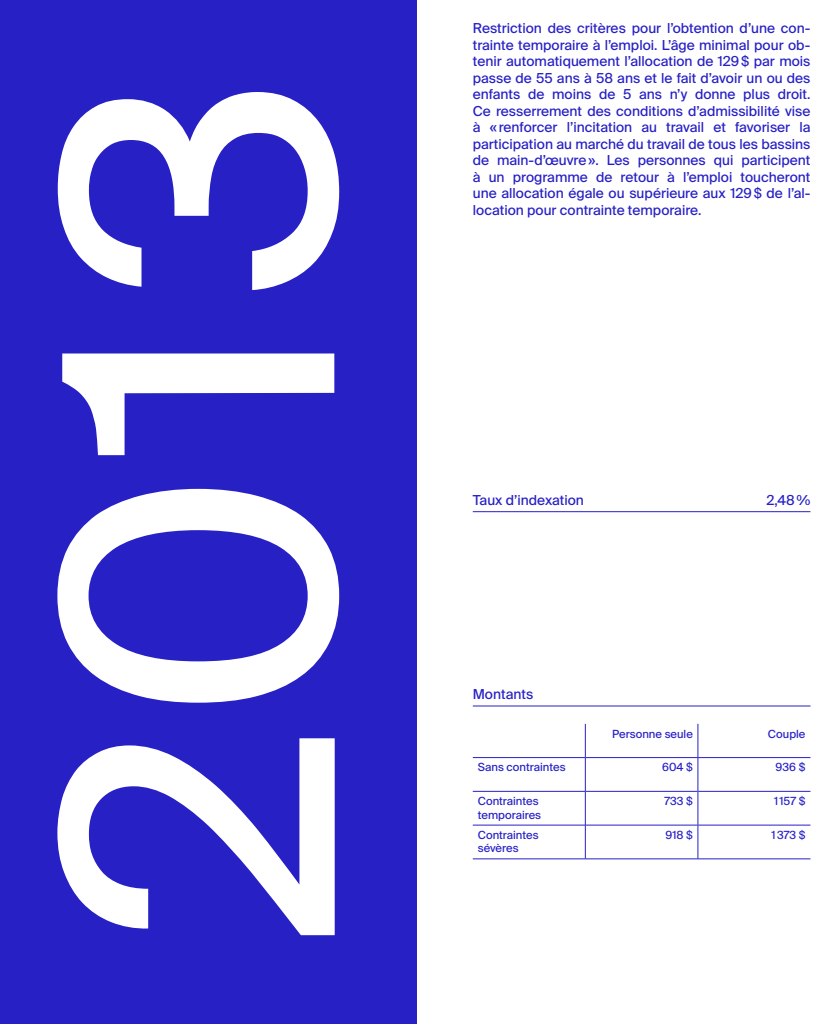
<style>
.page{position:relative;width:833px;height:1024px;background:#fff}
.page>*{position:absolute;margin:0;border:0;box-sizing:border-box;transform-origin:0 0}
.t1{font:375px "Suisse Intl";color:#fff}
.t2{font:13.75px/16.5px "Suisse Intl";color:#2720c5;text-align:justify}
.t3{font:11.25px/13.5px "Suisse Intl";color:#2720c5}
</style>
<div class="page">
<div style="left:0;top:0;width:416px;height:1024px;background:#2720c5"></div>
<hr style="left:472px;top:511px;width:338px;height:1px;background:#2720c5">
<hr style="left:472px;top:706px;width:338px;height:1px;background:#2720c5">
<hr style="left:472px;top:791px;width:113px;height:1px;background:#2720c5">
<hr style="left:585px;top:791px;width:112px;height:1px;background:#2720c5">
<hr style="left:698px;top:791px;width:112px;height:1px;background:#2720c5">
<hr style="left:472px;top:825px;width:113px;height:1px;background:#2720c5">
<hr style="left:585px;top:825px;width:112px;height:1px;background:#2720c5">
<hr style="left:698px;top:825px;width:112px;height:1px;background:#2720c5">
<hr style="left:472px;top:858px;width:113px;height:1px;background:#2720c5">
<hr style="left:585px;top:858px;width:113px;height:1px;background:#2720c5">
<hr style="left:698px;top:858px;width:112px;height:1px;background:#2720c5">
<hr style="left:585px;top:724px;width:1px;height:33px;background:#2720c5">
<hr style="left:697px;top:724px;width:1px;height:33px;background:#2720c5">
<hr style="left:585px;top:758px;width:1px;height:33px;background:#2720c5">
<hr style="left:697px;top:758px;width:1px;height:33px;background:#2720c5">
<hr style="left:585px;top:791px;width:1px;height:34px;background:#2720c5">
<hr style="left:697px;top:791px;width:1px;height:34px;background:#2720c5">
<hr style="left:585px;top:825px;width:1px;height:34px;background:#2720c5">
<hr style="left:697px;top:825px;width:1px;height:34px;background:#2720c5">
<hr style="left:472px;top:757px;width:113px;height:1px;background:#2720c5">
<hr style="left:585px;top:757px;width:113px;height:1px;background:#2720c5">
<hr style="left:698px;top:757px;width:112px;height:1px;background:#2720c5">
<h1 class="t1" style="left:-16px;top:945px;width:871px;rotate:-90deg">2013</h1>
<p class="t2" style="left:472px;top:20px;width:339px">Restriction des critères pour l’obtention d’une con&shy;trainte temporaire à l’emploi. L’âge minimal pour ob&shy;tenir automatiquement l’allocation de 129$ par mois passe de 55 ans à 58 ans et le fait d’avoir un ou des enfants de moins de 5 ans n’y donne plus droit.<br>Ce resserrement des conditions d’admissibilité vise à «renforcer l’incitation au travail et favoriser la participation au marché du travail de tous les bassins de main-d’œuvre». Les personnes qui participent à un programme de retour à l’emploi toucheront une allocation égale ou supérieure aux 129$ de l’al&shy;location pour contrainte temporaire.</p>
<p class="t2" style="left:472px;top:492px;width:113px">Taux d’indexation</p>
<p class="t2" style="left:766px;top:492px;width:45px">2,48%</p>
<p class="t2" style="left:472px;top:686px;width:62px">Montants</p>
<p class="t3" style="left:612px;top:727px;width:82px">Personne seule</p>
<p class="t3" style="left:768px;top:727px;width:39px">Couple</p>
<p class="t3" style="left:478px;top:760px;width:89px">Sans contraintes</p>
<p class="t3" style="left:662px;top:760px;width:32px">604 $</p>
<p class="t3" style="left:775px;top:760px;width:31px">936 $</p>
<p class="t3" style="left:478px;top:794px;width:65px">Contraintes temporaires</p>
<p class="t3" style="left:664px;top:794px;width:30px">733 $</p>
<p class="t3" style="left:774px;top:794px;width:33px">1157 $</p>
<p class="t3" style="left:478px;top:828px;width:62px">Contraintes sévères</p>
<p class="t3" style="left:665px;top:828px;width:29px">918 $</p>
<p class="t3" style="left:771px;top:828px;width:35px">1373 $</p>
</div>
